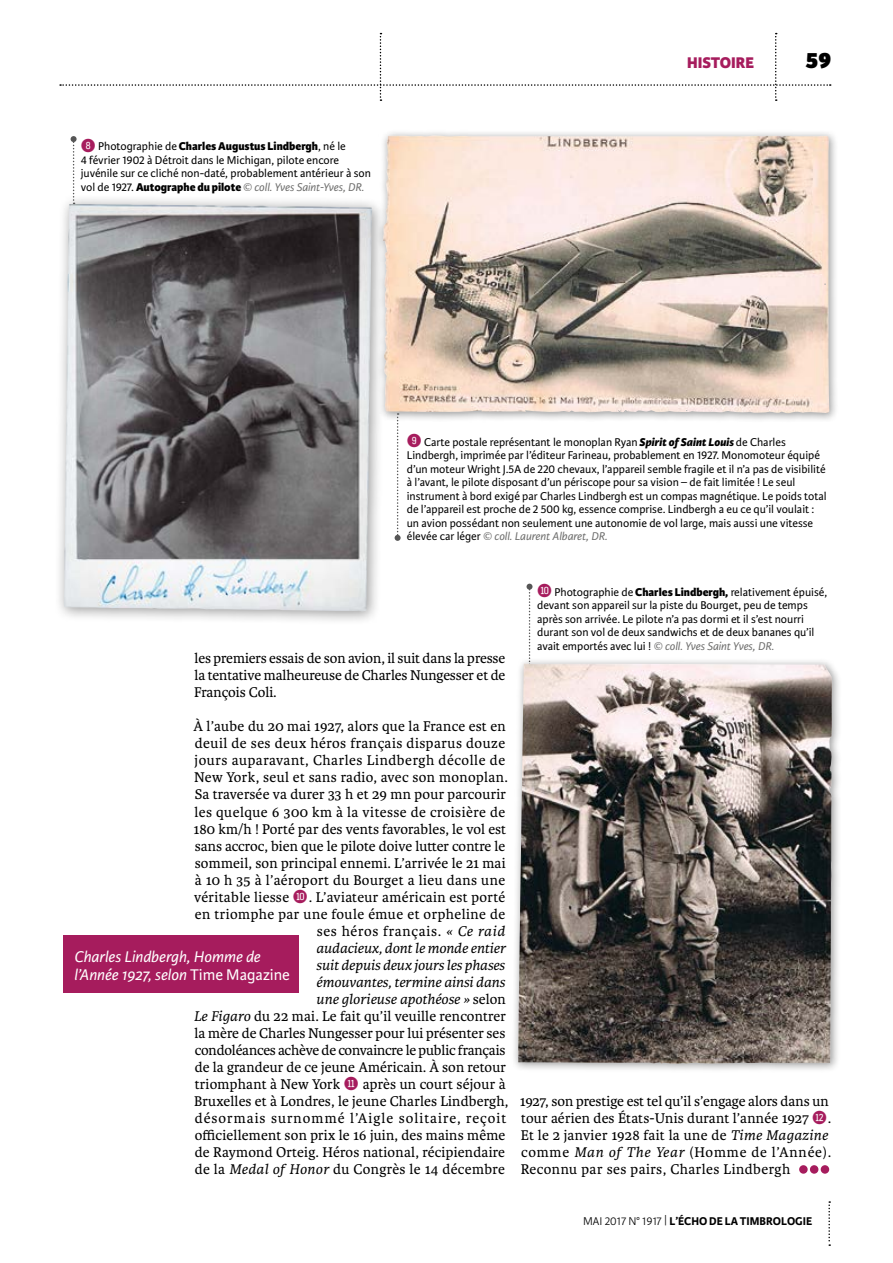
<style>
.page{position:relative;width:893px;height:1263px;background:#fff}
.page>*{position:absolute;margin:0;border:0;box-sizing:border-box;transform-origin:0 0}
.t1{font:800 24px "Karmina Sans";color:#000}
.t2{font:italic 16.5px/18px "Karmina Sans";color:#fff}
.t3{font:800 16.5px "Karmina Sans";color:#a61c5d}
.t4{font:15px/17px "Karmina";letter-spacing:.01em;color:#000;text-align:justify}
.t5{font:12px/13.5px "Karmina Sans";color:#000}
.t6{font:700 12px "Karmina Sans";color:#000}
.s1{font-family:"Fyra Numeric Circle Closed";font-size:18px;color:#a61c5d}
.s2{font-weight:800}
.s3{font-style:italic;color:#6f6f6e}
.s4{font-weight:800;font-style:italic}
.s5{font-style:italic}
.s6{font-style:normal}
.s7{font-weight:300}
</style>
<div class="page">
<div style="left:64px;top:935px;width:235px;height:58px;background:#a61c5d"></div>
<div style="left:54px;top:194px;width:333px;height:432px;background:#000;opacity:.4"></div>
<img style="left:64px;top:204px;width:309px;height:407px">
<div style="left:376px;top:129px;width:463px;height:293px;background:#000;opacity:.4"></div>
<img style="left:381px;top:135px;width:448px;height:279px">
<div style="left:799px;top:1165px;width:9px;height:9px;background:#a61c5d;border-radius:50%"></div>
<div style="left:810px;top:1165px;width:8px;height:9px;background:#a61c5d;border-radius:50%"></div>
<div style="left:821px;top:1165px;width:8px;height:9px;background:#a61c5d;border-radius:50%"></div>
<svg style="left:395px;top:413px;width:6px;height:128px"></svg>
<svg style="left:526px;top:584px;width:6px;height:72px"></svg>
<svg style="left:71px;top:136px;width:6px;height:68px"></svg>
<div style="left:511px;top:657px;width:331px;height:416px;background:#000;opacity:.4"></div>
<img style="left:518px;top:663px;width:316px;height:401px">
<svg style="left:828px;top:1201px;width:2px;height:45px"></svg>
<svg style="left:60px;top:33px;width:771px;height:68px"></svg>
<p class="t5" style="left:81px;top:140px;width:292px"><span class="s1">8</span> Photographie de <span class="s2">Charles Augustus Lindbergh</span>, né le<br>4 février 1902 à Détroit dans le Michigan, pilote encore juvénile sur ce cliché non-daté, probablement antérieur à son vol de 1927. <span class="s2">Autographe du pilote</span> <span class="s3">© coll. Yves Saint-Yves, DR.</span></p>
<p class="t3" style="left:687px;top:53px;width:68px">HISTOIRE</p>
<h1 class="t1" style="left:806px;top:46px;width:27px">59</h1>
<p class="t5" style="left:407px;top:435px;width:421px"><span class="s1">9</span> Carte postale représentant le monoplan Ryan <span class="s4">Spirit of Saint Louis</span> de Charles Lindbergh, imprimée par l’éditeur Farineau, probablement en 1927. Monomoteur équipé d’un moteur Wright J.5A de 220 chevaux, l’appareil semble fragile et il n’a pas de visibilité à l’avant, le pilote disposant d’un périscope pour sa vision – de fait limitée ! Le seul instrument à bord exigé par Charles Lindbergh est un compas magnétique. Le poids total de l’appareil est proche de 2 500 kg, essence comprise. Lindbergh a eu ce qu’il voulait : un avion possédant non seulement une autonomie de vol large, mais aussi une vitesse élevée car léger <span class="s3">© coll. Laurent Albaret, DR.</span></p>
<p class="t4" style="left:194px;top:650px;width:313px">les premiers essais de son avion, il suit dans la presse la tentative malheureuse de Charles Nungesser et de François Coli.</p>
<p class="t4" style="left:193px;top:718px;width:316px;text-align:right">À l’aube du 20 mai 1927, alors que la France est en deuil de ses deux héros français disparus douze jours auparavant, Charles Lindbergh décolle de New York, seul et sans radio, avec son monoplan.<br>Sa traversée va durer 33 h et 29 mn pour parcourir les quelque 6 300 km à la vitesse de croisière de 180 km/h ! Porté par des vents favorables, le vol est sans accroc, bien que le pilote doive lutter contre le sommeil, son principal ennemi. L’arrivée le 21 mai à 10 h 35 à l’aéroport du Bourget a lieu dans une véritable liesse <span class="s1">q</span>. L’aviateur américain est porté en triomphe par une foule émue et orpheline de ses héros français. <span class="s5">« Ce raid<br>audacieux, dont le monde entier<br>suit depuis deux jours les phases<br>émouvantes, termine ainsi dans<br>une glorieuse apothéose »</span> selon<br><span class="s5">Le Figaro</span> du 22 mai. Le fait qu’il veuille rencontrer la mère de Charles Nungesser pour lui présenter ses condoléances achève de convaincre le public français de la grandeur de ce jeune Américain. À son retour triomphant à New York <span class="s1">w</span> après un court séjour à Bruxelles et à Londres, le jeune Charles Lindbergh, désormais surnommé l’Aigle solitaire, reçoit officiellement son prix le 16 juin, des mains même de Raymond Orteig. Héros national, récipiendaire de la <span class="s5">Medal of Honor</span> du Congrès le 14 décembre</p>
<p class="t2" style="left:74px;top:948px;width:217px">Charles Lindbergh, Homme de l’Année 1927, selon <span class="s6">Time Magazine</span></p>
<p class="t5" style="left:537px;top:585px;width:292px"><span class="s1">q</span> Photographie de <span class="s2">Charles Lindbergh,</span> relativement épuisé, devant son appareil sur la piste du Bourget, peu de temps après son arrivée. Le pilote n’a pas dormi et il s’est nourri durant son vol de deux sandwichs et de deux bananes qu’il avait emportés avec lui ! <span class="s3">© coll. Yves Saint Yves, DR.</span></p>
<p class="t4" style="left:520px;top:1092px;width:313px;text-align:left">1927, son prestige est tel qu’il s’engage alors dans un tour aérien des États-Unis durant l’année 1927 <span class="s1">e</span>.<br>Et le 2 janvier 1928 fait la une de <span class="s5">Time Magazine </span>comme <span class="s5">Man of The Year</span> (Homme de l’Année).<br>Reconnu par ses pairs, Charles Lindbergh</p>
<p class="t6" style="left:583px;top:1214px;width:231px"><span class="s7">MAI 2017 N° 1917 |</span> L’ÉCHO DE LA TIMBROLOGIE</p>
</div>
